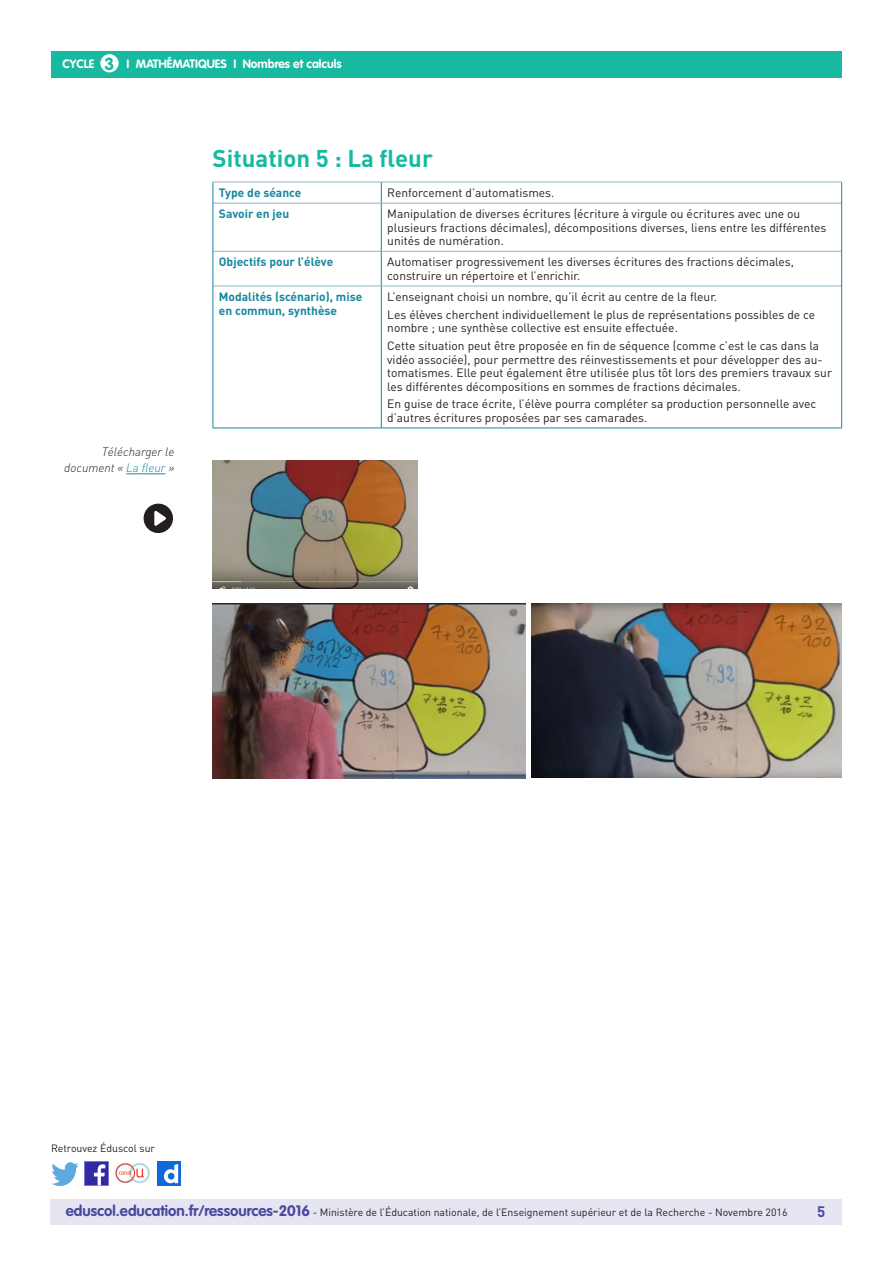
<style>
.page{position:relative;width:893px;height:1263px;background:#fff}
.page>*{position:absolute;margin:0;border:0;box-sizing:border-box;transform-origin:0 0}
._03_Titre_de_niveau{font:700 24px "DIN Pro";color:#17baa1}
.t1{font:700 17.25px "VAG Rounded Std";color:#17baa1}
.t2{font:700 15px "DIN Pro";color:#4a489e}
.Texte_courant_tablea{font:12px/13.5px "DIN Pro";color:#231f20}
.Texte_gras_bleu{font:700 12px/13.5px "DIN Pro";color:#16879f}
.t3{font:700 12px "VAG Rounded Std";color:#fff}
._07_Texte_en_marge{font:italic 300 12px/16.5px "DIN Pro";color:#231f20;text-align:right}
.t4{font:10.5px "DIN Pro";color:#231f20}
.s1{color:#16879f}
.s2{font-family:"VAG Rounded Std";font-weight:700;font-size:15px;color:#4a489e}
</style>
<div class="page">
<div style="left:50px;top:1199px;width:791px;height:26px;background:#e6e5f2"></div>
<div style="left:51px;top:51px;width:791px;height:27px;background:#17baa1"></div>
<div style="left:100px;top:54px;width:19px;height:18px;background:#fff;border-radius:50%"></div>
<img style="left:85px;top:1162px;width:23px;height:23px">
<img style="left:51px;top:1163px;width:28px;height:22px">
<img style="left:158px;top:1162px;width:22px;height:23px">
<img style="left:115px;top:1163px;width:35px;height:21px">
<hr style="left:213px;top:182px;width:168px;height:1px;background:#8fb6c6">
<hr style="left:381px;top:182px;width:461px;height:1px;background:#8fb6c6">
<hr style="left:213px;top:203px;width:168px;height:1px;background:#8fb6c6">
<hr style="left:381px;top:203px;width:460px;height:1px;background:#8fb6c6">
<hr style="left:213px;top:251px;width:168px;height:1px;background:#8fb6c6">
<hr style="left:381px;top:251px;width:460px;height:1px;background:#8fb6c6">
<hr style="left:213px;top:286px;width:168px;height:1px;background:#8fb6c6">
<hr style="left:381px;top:286px;width:460px;height:1px;background:#8fb6c6">
<svg style="left:213px;top:182px;width:1px;height:21px"></svg>
<svg style="left:381px;top:182px;width:1px;height:21px"></svg>
<svg style="left:841px;top:182px;width:1px;height:21px"></svg>
<hr style="left:213px;top:203px;width:1px;height:48px;background:#16879f">
<hr style="left:381px;top:203px;width:1px;height:48px;background:#16879f">
<hr style="left:841px;top:203px;width:1px;height:48px;background:#16879f">
<hr style="left:213px;top:251px;width:1px;height:35px;background:#16879f">
<hr style="left:381px;top:252px;width:1px;height:34px;background:#16879f">
<hr style="left:841px;top:251px;width:1px;height:35px;background:#16879f">
<hr style="left:213px;top:286px;width:1px;height:142px;background:#16879f">
<hr style="left:381px;top:286px;width:1px;height:142px;background:#16879f">
<hr style="left:841px;top:286px;width:1px;height:142px;background:#16879f">
<hr style="left:213px;top:428px;width:168px;height:1px;background:#16879f">
<hr style="left:381px;top:428px;width:461px;height:1px;background:#16879f">
<hr style="left:126px;top:473px;width:39px;height:1px;background:#16879f">
<svg style="left:144px;top:504px;width:29px;height:29px"></svg>
<img style="left:213px;top:461px;width:205px;height:127px">
<img style="left:213px;top:603px;width:313px;height:176px">
<img style="left:531px;top:603px;width:311px;height:175px">
<p class="t3" style="left:63px;top:57px;width:33px">CYCLE</p>
<p class="t3" style="left:127px;top:57px;width:217px">I MATHÉMATIQUES I Nombres et calculs</p>
<h2 class="t1" style="left:105px;top:53px;width:11px">3</h2>
<p class="_07_Texte_en_marge" style="left:64px;top:443px;width:112px">Télécharger le document « <span class="s1">La fleur</span> »</p>
<p class="_03_Titre_de_niveau" style="left:213px;top:143px;width:222px">Situation 5 : La fleur</p>
<p class="Texte_gras_bleu" style="left:219px;top:186px;width:84px">Type de séance</p>
<p class="Texte_courant_tablea" style="left:387px;top:186px;width:169px">Renforcement d’automatismes.</p>
<p class="Texte_gras_bleu" style="left:219px;top:207px;width:72px">Savoir en jeu</p>
<p class="Texte_courant_tablea" style="left:387px;top:207px;width:441px">Manipulation de diverses écritures (écriture à virgule ou écritures avec une ou plusieurs fractions décimales), décompositions diverses, liens entre les différentes unités de numération.</p>
<p class="Texte_gras_bleu" style="left:219px;top:255px;width:116px">Objectifs pour l’élève</p>
<p class="Texte_courant_tablea" style="left:387px;top:255px;width:408px">Automatiser progressivement les diverses écritures des fractions décimales, construire un répertoire et l’enrichir.</p>
<p class="Texte_gras_bleu" style="left:219px;top:290px;width:145px">Modalités (scénario), mise en commun, synthèse</p>
<p class="Texte_courant_tablea" style="left:387px;top:290px;width:331px">L’enseignant choisi un nombre, qu’il écrit au centre de la fleur.</p>
<p class="Texte_courant_tablea" style="left:387px;top:308px;width:429px">Les élèves cherchent individuellement le plus de représentations possibles de ce nombre ; une synthèse collective est ensuite effectuée.</p>
<p class="Texte_courant_tablea" style="left:387px;top:339px;width:446px">Cette situation peut être proposée en fin de séquence (comme c’est le cas dans la vidéo associée), pour permettre des réinvestissements et pour développer des au&shy;tomatismes. Elle peut également être utilisée plus tôt lors des premiers travaux sur les différentes décompositions en sommes de fractions décimales.</p>
<p class="Texte_courant_tablea" style="left:387px;top:397px;width:430px">En guise de trace écrite, l’élève pourra compléter sa production personnelle avec d’autres écritures proposées par ses camarades.</p>
<p class="t4" style="left:51px;top:1141px;width:106px">Retrouvez Éduscol sur</p>
<p class="t4" style="left:66px;top:1205px;width:723px"><span class="s2">eduscol.education.fr/ressources-2016</span> - Ministère de l’Éducation nationale, de l’Enseignement supérieur et de la Recherche - Novembre 2016</p>
<p class="t2" style="left:817px;top:1201px;width:10px">5</p>
</div>
